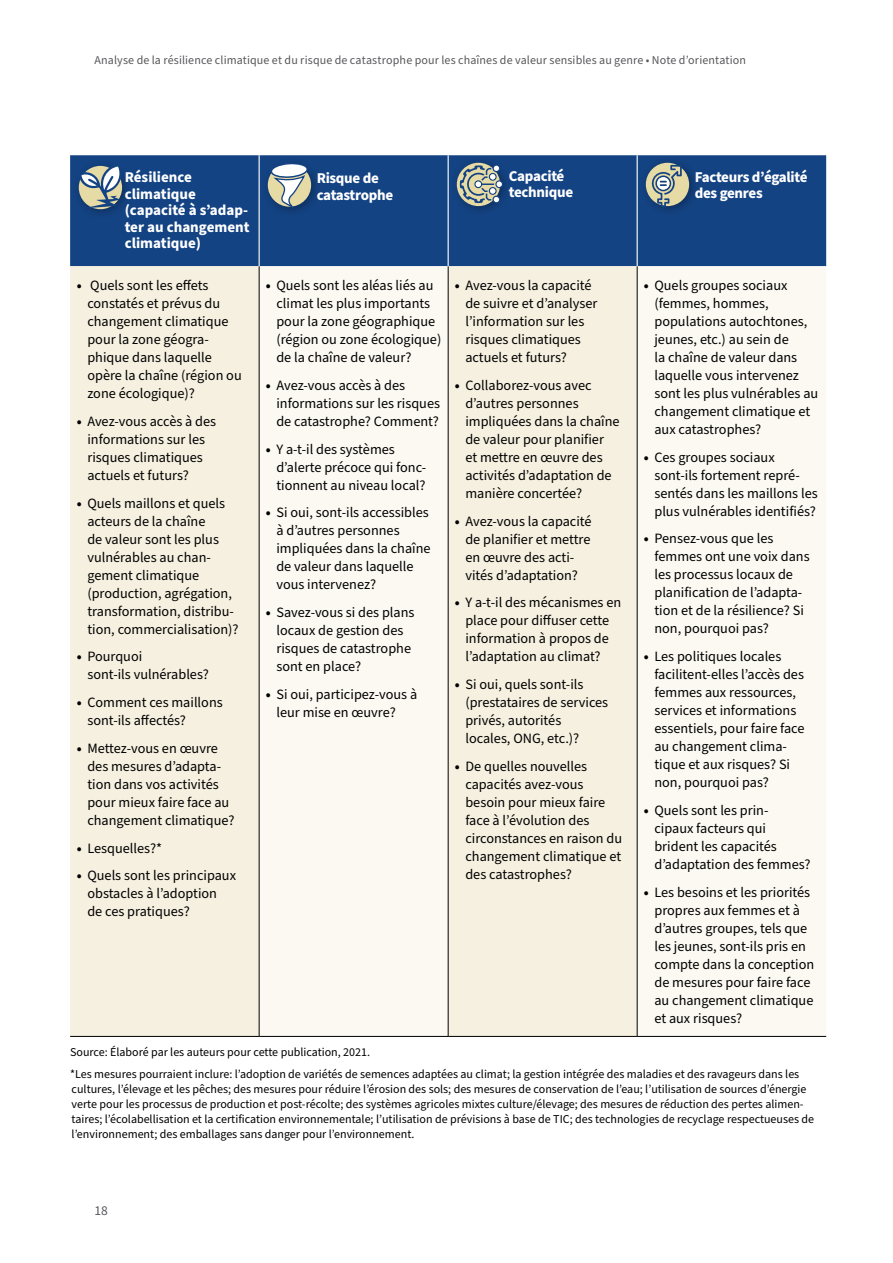
<style>
.page{position:relative;width:893px;height:1263px;background:#fff}
.page>*{position:absolute;margin:0;border:0;box-sizing:border-box;transform-origin:0 0}
.t1{font:700 15px/16.5px "Source Sans Pro";color:#fff}
.t2{font:700 15px/16.5px "Source Sans Pro";letter-spacing:-.02em;color:#fff}
.t3{font:14.25px/18px "Source Sans Pro";color:#000}
.t4{font:13.5px "Source Sans Pro";color:#58585b}
.t5{font:12px/15px "Source Sans Pro";color:#000}
.t6{font:12px "Source Sans Pro";letter-spacing:.01em;color:#58585b}
.s1{font-weight:700}
</style>
<div class="page">
<div style="left:70px;top:155px;width:756px;height:111px;background:#144383"></div>
<div style="left:70px;top:266px;width:189px;height:770px;background:#f5f0e0"></div>
<svg style="left:260px;top:266px;width:566px;height:770px;fill:#fbf9f2"></svg>
<hr style="left:259px;top:266px;width:1px;height:770px;background:#000">
<hr style="left:448px;top:266px;width:1px;height:770px;background:#000">
<hr style="left:637px;top:266px;width:1px;height:770px;background:#000">
<hr style="left:70px;top:1036px;width:189px;height:1px;background:#000">
<hr style="left:259px;top:1036px;width:189px;height:1px;background:#000">
<hr style="left:448px;top:1036px;width:189px;height:1px;background:#000">
<hr style="left:637px;top:1036px;width:189px;height:1px;background:#000">
<hr style="left:259px;top:155px;width:1px;height:111px;background:#fff">
<hr style="left:448px;top:155px;width:1px;height:111px;background:#fff">
<hr style="left:637px;top:155px;width:1px;height:111px;background:#fff">
<div style="left:73px;top:159px;width:59px;height:61px;background:#000;opacity:.3"></div>
<svg style="left:79px;top:164px;width:45px;height:44px;background:#8999a1"></svg>
<div style="left:262px;top:157px;width:59px;height:61px;background:#000;opacity:.3"></div>
<div style="left:268px;top:163px;width:43px;height:44px;background:#e6daa5;border-radius:50%"></div>
<svg style="left:270px;top:163px;width:39px;height:47px"></svg>
<div style="left:451px;top:156px;width:59px;height:61px;background:#000;opacity:.3"></div>
<svg style="left:457px;top:163px;width:43px;height:43px"></svg>
<svg style="left:460px;top:164px;width:43px;height:39px;background:#939f9c"></svg>
<div style="left:640px;top:156px;width:59px;height:61px;background:#000;opacity:.3"></div>
<div style="left:646px;top:163px;width:43px;height:43px;background:#e6daa5;border-radius:50%"></div>
<svg style="left:651px;top:165px;width:31px;height:42px"></svg>
<p class="t6" style="left:94px;top:52px;width:653px">Analyse de la résilience climatique et du risque de catastrophe pour les chaînes de valeur sensibles au genre • Note d’orientation</p>
<p class="t1" style="left:125px;top:169px;width:126px">Résilience climatique (capacité à s’adap&shy;ter au changement climatique)</p>
<p class="t2" style="left:317px;top:170px;width:78px">Risque de catastrophe</p>
<p class="t2" style="left:509px;top:168px;width:66px">Capacité technique</p>
<p class="t2" style="left:695px;top:169px;width:114px">Facteurs d’égalité des genres</p>
<p class="t3" style="left:87px;top:277px;width:156px;text-indent:-11px"><span class="s1">•</span> Quels sont les effets constatés et prévus du changement climatique pour la zone géogra&shy;phique dans laquelle opère la chaîne (région ou zone écologique)?</p>
<p class="t3" style="left:87px;top:413px;width:130px;text-indent:-11px"><span class="s1">•</span> Avez-vous accès à des informations sur les risques climatiques actuels et futurs?</p>
<p class="t3" style="left:87px;top:494px;width:153px;text-indent:-11px"><span class="s1">•</span> Quels maillons et quels acteurs de la chaîne<br>de valeur sont les plus vulnérables au chan&shy;gement climatique (production, agrégation, transformation, distribu&shy;tion, commercialisation)?</p>
<p class="t3" style="left:87px;top:648px;width:123px;text-indent:-11px"><span class="s1">•</span> Pourquoi<br>sont-ils vulnérables?</p>
<p class="t3" style="left:87px;top:694px;width:137px;text-indent:-11px"><span class="s1">•</span> Comment ces maillons sont-ils affectés?</p>
<p class="t3" style="left:87px;top:739px;width:149px;text-indent:-11px"><span class="s1">•</span> Mettez-vous en œuvre des mesures d’adapta&shy;tion dans vos activités pour mieux faire face au changement climatique?</p>
<p class="t3" style="left:77px;top:839px;width:87px"><span class="s1">•</span> Lesquelles?*</p>
<p class="t3" style="left:87px;top:867px;width:150px;text-indent:-11px"><span class="s1">•</span> Quels sont les principaux obstacles à l’adoption<br>de ces pratiques?</p>
<p class="t3" style="left:465px;top:277px;width:134px;text-indent:-11px"><span class="s1">•</span> Avez-vous la capacité de suivre et d’analyser l’information sur les risques climatiques actuels et futurs?</p>
<p class="t3" style="left:465px;top:376px;width:156px;text-indent:-11px"><span class="s1">•</span> Collaborez-vous avec d’autres personnes impliquées dans la chaîne de valeur pour planifier<br>et mettre en œuvre des activités d’adaptation de manière concertée?</p>
<p class="t3" style="left:465px;top:512px;width:128px;text-indent:-11px"><span class="s1">•</span> Avez-vous la capacité de planifier et mettre en œuvre des acti&shy;vités d’adaptation?</p>
<p class="t3" style="left:465px;top:594px;width:157px;text-indent:-11px"><span class="s1">•</span> Y a-t-il des mécanismes en place pour diffuser cette information à propos de l’adaptation au climat?</p>
<p class="t3" style="left:465px;top:676px;width:144px;text-indent:-11px"><span class="s1">•</span> Si oui, quels sont-ils (prestataires de services privés, autorités locales, ONG, etc.)?</p>
<p class="t3" style="left:465px;top:757px;width:158px;text-indent:-11px"><span class="s1">•</span> De quelles nouvelles capacités avez-vous besoin pour mieux faire face à l’évolution des circonstances en raison du changement climatique et des catastrophes?</p>
<p class="t3" style="left:276px;top:277px;width:166px;text-indent:-11px"><span class="s1">•</span> Quels sont les aléas liés au climat les plus importants pour la zone géographique (région ou zone écologique) de la chaîne de valeur?</p>
<p class="t3" style="left:276px;top:377px;width:165px;text-indent:-11px"><span class="s1">•</span> Avez-vous accès à des informations sur les risques de catastrophe? Comment?</p>
<p class="t3" style="left:276px;top:440px;width:151px;text-indent:-11px"><span class="s1">•</span> Y a-t-il des systèmes d’alerte précoce qui fonc&shy;tionnent au niveau local?</p>
<p class="t3" style="left:276px;top:504px;width:156px;text-indent:-11px"><span class="s1">•</span> Si oui, sont-ils accessibles à d’autres personnes impliquées dans la chaîne de valeur dans laquelle vous intervenez?</p>
<p class="t3" style="left:276px;top:604px;width:140px;text-indent:-11px"><span class="s1">•</span> Savez-vous si des plans locaux de gestion des risques de catastrophe sont en place?</p>
<p class="t3" style="left:276px;top:685px;width:142px;text-indent:-11px"><span class="s1">•</span> Si oui, participez-vous à leur mise en œuvre?</p>
<p class="t3" style="left:654px;top:277px;width:165px;text-indent:-11px"><span class="s1">•</span> Quels groupes sociaux (femmes, hommes, populations autochtones, jeunes, etc.) au sein de<br>la chaîne de valeur dans laquelle vous intervenez sont les plus vulnérables au changement climatique et aux catastrophes?</p>
<p class="t3" style="left:654px;top:448px;width:165px;text-indent:-11px"><span class="s1">•</span> Ces groupes sociaux sont-ils fortement repré&shy;sentés dans les maillons les plus vulnérables identifiés?</p>
<p class="t3" style="left:654px;top:530px;width:157px;text-indent:-11px"><span class="s1">•</span> Pensez-vous que les femmes ont une voix dans les processus locaux de planification de l’adapta&shy;tion et de la résilience? Si non, pourquoi pas?</p>
<p class="t3" style="left:654px;top:648px;width:152px;text-indent:-11px"><span class="s1">•</span> Les politiques locales facilitent-elles l’accès des femmes aux ressources, services et informations essentiels, pour faire face au changement clima&shy;tique et aux risques? Si non, pourquoi pas?</p>
<p class="t3" style="left:654px;top:802px;width:158px;text-indent:-11px"><span class="s1">•</span> Quels sont les prin&shy;cipaux facteurs qui brident les capacités d’adaptation des femmes?</p>
<p class="t3" style="left:654px;top:883px;width:161px;text-indent:-11px"><span class="s1">•</span> Les besoins et les priorités propres aux femmes et à d’autres groupes, tels que les jeunes, sont-ils pris en compte dans la conception de mesures pour faire face au changement climatique et aux risques?</p>
<p class="t5" style="left:70px;top:1042px;width:731px;line-height:21.8px">Source: Élaboré par les auteurs pour cette publication, 2021.<br>*Les mesures pourraient inclure: l’adoption de variétés de semences adaptées au climat; la gestion intégrée des maladies et des ravageurs dans les</p>
<p class="t5" style="left:72px;top:1082px;width:744px">cultures, l’élevage et les pêches; des mesures pour réduire l’érosion des sols; des mesures de conservation de l’eau; l’utilisation de sources d’énergie verte pour les processus de production et post-récolte; des systèmes agricoles mixtes culture/élevage; des mesures de réduction des pertes alimen&shy;taires; l’écolabellisation et la certification environnementale; l’utilisation de prévisions à base de TIC; des technologies de recyclage respectueuses de l’environnement; des emballages sans danger pour l’environnement.</p>
<p class="t4" style="left:94px;top:1202px;width:15px">18</p>
</div>
